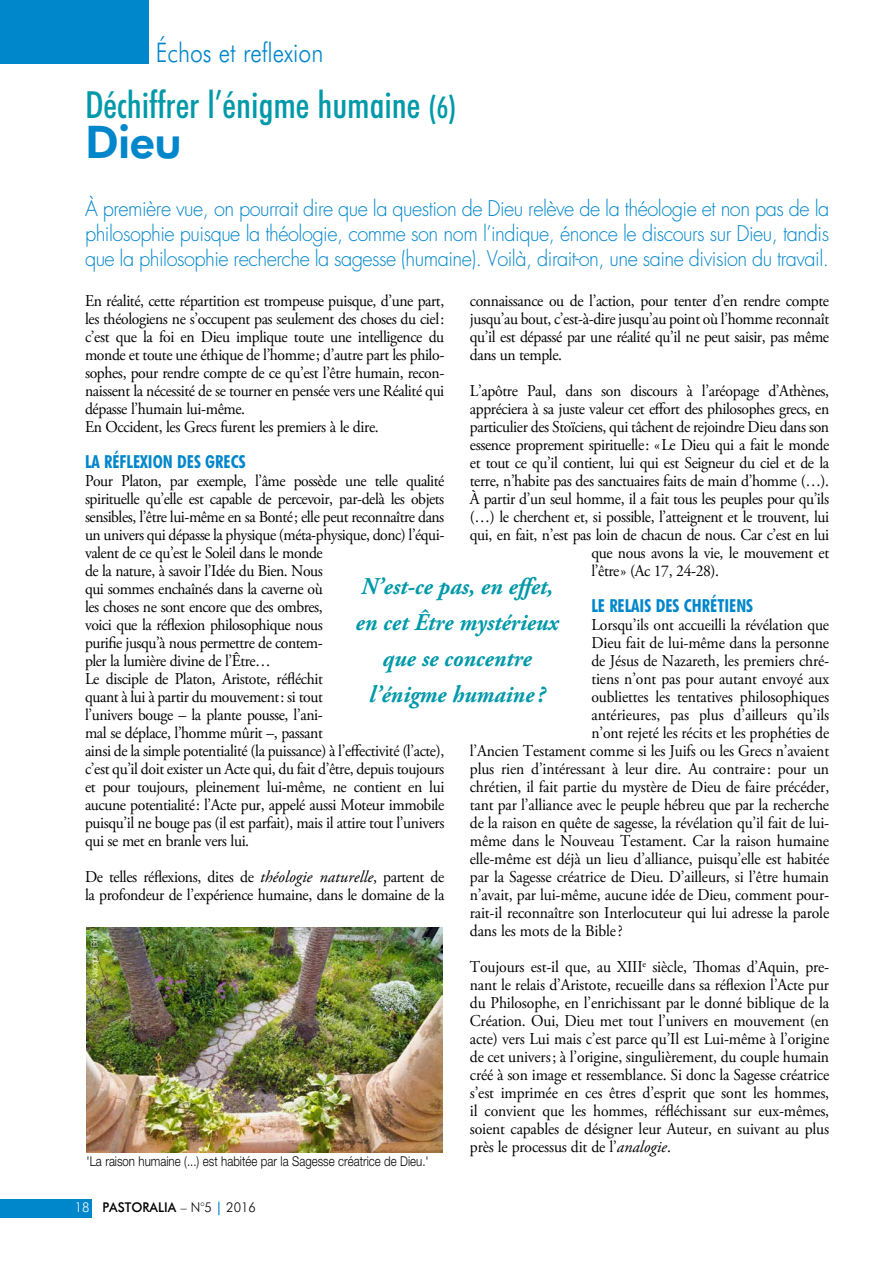
<style>
.page{position:relative;width:893px;height:1263px;background:#fff}
.page>*{position:absolute;margin:0;border:0;box-sizing:border-box;transform-origin:0 0}
.t1{font:800 45px "Futura BT";color:#0086cb}
.t2{font:500 condensed 37.5px "Futura BT";color:#0099a9}
.t3{font:300 27px "Futura BT";color:#0086cb;scale:.85 1}
.t4{font:italic 700 24px/36px "Adobe Garamond Pro";color:#0099a9;text-align:center;scale:.95 1}
.t5{font:300 21px/25.2px "Futura Std";letter-spacing:-.025em;color:#0086cb;text-align:justify;scale:.95 1}
.t6{font:700 condensed 18px "Futura BT";color:#0086cb}
.t7{font:16.5px/18px "Adobe Garamond Pro";letter-spacing:-.025em;color:#000;scale:.95 1}
.t8{font:16.5px "Adobe Garamond Pro";letter-spacing:-.005em;color:#000;scale:.95 1}
.t9{font:300 13.5px "Helvetica Neue LT Std";color:#000;scale:.85 1}
.t10{font:500 13.5px "Futura BT";color:#000;scale:.95 1}
.t11{font:300 9px "Helvetica Neue LT Std";color:#fff;scale:.85 1}
.s1{font-size:30px}
.s2{font-style:italic}
.s3{font-weight:300;color:#fff}
.s4{font-weight:300}
.s5{color:#0086cb}
</style>
<div class="page">
<div style="left:0;top:0;width:149px;height:64px;background:#0086cb"></div>
<div style="left:0;top:1199px;width:91px;height:18px;background:#0086cb"></div>
<img style="left:87px;top:927px;width:356px;height:225px">
<p class="t3" style="left:156px;top:36px;width:199px">Échos et reflexion</p>
<p class="t2" style="left:85px;top:82px;width:373px">Déchiffrer l’énigme humaine <span class="s1">(6)</span></p>
<p class="t1" style="left:85px;top:115px;width:98px">Dieu</p>
<p class="t5" style="left:85px;top:196px;width:785px">À première vue, on pourrait dire que la question de Dieu relève de la théologie et non pas de la philosophie puisque la théologie, comme son nom l’indique, énonce le discours sur Dieu, tandis que la philosophie recherche la sagesse (humaine). Voilà, dirait-on, une saine division du travail.</p>
<p class="t7" style="left:85px;top:292px;width:380px">En réalité, cette répartition est trompeuse puisque, d’une part, les théologiens ne s’occupent pas seulement des choses du ciel: c’est que la foi en Dieu implique toute une intelligence du monde et toute une éthique de l’homme; d’autre part les philo&shy;sophes, pour rendre compte de ce qu’est l’être humain, recon&shy;naissent la nécessité de se tourner en pensée vers une Réalité qui dépasse l’humain lui-même.<br>En Occident, les Grecs furent les premiers à le dire.</p>
<p class="t6" style="left:85px;top:451px;width:162px">LA RÉFLEXION DES GRECS</p>
<p class="t7" style="left:85px;top:472px;width:380px">Pour Platon, par exemple, l’âme possède une telle qualité spirituelle qu’elle est capable de percevoir, par-delà les objets sensibles, l’être lui-même en sa Bonté; elle peut reconnaître dans un univers qui dépasse la physique (méta-physique, donc) l’équi&shy;valent de ce qu’est le Soleil dans le monde<br>de la nature, à savoir l’Idée du Bien. Nous<br>qui sommes enchaînés dans la caverne où<br>les choses ne sont encore que des ombres,<br>voici que la réflexion philosophique nous<br>purifie jusqu’à nous permettre de contem-<br>pler la lumière divine de l’Être…<br>Le disciple de Platon, Aristote, réfléchit<br>quant à lui à partir du mouvement: si tout<br>l’univers bouge – la plante pousse, l’ani-<br>mal se déplace, l’homme mûrit –, passant<br>ainsi de la simple potentialité (la puissance) à l’effectivité (l’acte), c’est qu’il doit exister un Acte qui, du fait d’être, depuis toujours et pour toujours, pleinement lui-même, ne contient en lui aucune potentialité: l’Acte pur, appelé aussi Moteur immobile puisqu’il ne bouge pas (il est parfait), mais il attire tout l’univers qui se met en branle vers lui.</p>
<p class="t7" style="left:85px;top:868px;width:380px">De telles réflexions, dites de <span class="s2">théologie naturelle</span>, partent de la profondeur de l’expérience humaine, dans le domaine de la</p>
<p class="t7" style="left:470px;top:292px;width:380px;text-align:justify">connaissance ou de l’action, pour tenter d’en rendre compte jusqu’au bout, c’est-à-dire jusqu’au point où l’homme reconnaît qu’il est dépassé par une réalité qu’il ne peut saisir, pas même dans un temple.</p>
<p class="t7" style="left:470px;top:382px;width:380px">L’apôtre Paul, dans son discours à l’aréopage d’Athènes,</p>
<p class="t7" style="left:470px;top:400px;width:380px">appréciera à sa juste valeur cet effort des philosophes grecs, en</p>
<p class="t7" style="left:470px;top:418px;width:380px">particulier des Stoïciens, qui tâchent de rejoindre Dieu dans son</p>
<p class="t7" style="left:470px;top:436px;width:380px">essence proprement spirituelle: «Le Dieu qui a fait le monde</p>
<p class="t7" style="left:470px;top:454px;width:380px">et tout ce qu’il contient, lui qui est Seigneur du ciel et de la</p>
<p class="t7" style="left:470px;top:472px;width:380px">terre, n’habite pas des sanctuaires faits de main d’homme (…).</p>
<p class="t7" style="left:470px;top:490px;width:380px">À partir d’un seul homme, il a fait tous les peuples pour qu’ils</p>
<p class="t7" style="left:470px;top:508px;width:380px">(…) le cherchent et, si possible, l’atteignent et le trouvent, lui</p>
<p class="t7" style="left:470px;top:526px;width:380px">qui, en fait, n’est pas loin de chacun de nous. Car c’est en lui</p>
<p class="t7" style="left:591px;top:544px;width:252px">que nous avons la vie, le mouvement et</p>
<p class="t7" style="left:591px;top:562px;width:136px">l’être» (Ac 17, 24-28).</p>
<p class="t6" style="left:591px;top:595px;width:163px">LE RELAIS DES CHRÉTIENS</p>
<p class="t7" style="left:591px;top:616px;width:252px">Lorsqu’ils ont accueilli la révélation que</p>
<p class="t7" style="left:591px;top:634px;width:252px">Dieu fait de lui-même dans la personne</p>
<p class="t7" style="left:591px;top:652px;width:252px">de Jésus de Nazareth, les premiers chré-</p>
<p class="t7" style="left:591px;top:670px;width:252px">tiens n’ont pas pour autant envoyé aux</p>
<p class="t7" style="left:591px;top:688px;width:252px">oubliettes les tentatives philosophiques</p>
<p class="t8" style="left:591px;top:705px;width:252px">antérieures, pas plus d’ailleurs qu’ils</p>
<p class="t7" style="left:591px;top:724px;width:252px">n’ont rejeté les récits et les prophéties de</p>
<p class="t7" style="left:470px;top:742px;width:380px">l’Ancien Testament comme si les Juifs ou les Grecs n’avaient</p>
<p class="t7" style="left:470px;top:760px;width:380px">plus rien d’intéressant à leur dire. Au contraire: pour un</p>
<p class="t7" style="left:470px;top:778px;width:380px">chrétien, il fait partie du mystère de Dieu de faire précéder,</p>
<p class="t7" style="left:470px;top:796px;width:380px">tant par l’alliance avec le peuple hébreu que par la recherche</p>
<p class="t7" style="left:470px;top:814px;width:380px">de la raison en quête de sagesse, la révélation qu’il fait de lui-</p>
<p class="t7" style="left:470px;top:832px;width:380px">même dans le Nouveau Testament. Car la raison humaine</p>
<p class="t7" style="left:470px;top:850px;width:380px">elle-même est déjà un lieu d’alliance, puisqu’elle est habitée</p>
<p class="t7" style="left:470px;top:868px;width:380px">par la Sagesse créatrice de Dieu. D’ailleurs, si l’être humain</p>
<p class="t7" style="left:470px;top:886px;width:380px">n’avait, par lui-même, aucune idée de Dieu, comment pour-</p>
<p class="t7" style="left:470px;top:904px;width:380px">rait-il reconnaître son Interlocuteur qui lui adresse la parole</p>
<p class="t7" style="left:470px;top:922px;width:162px">dans les mots de la Bible?</p>
<p class="t7" style="left:470px;top:958px;width:380px;text-align:justify">Toujours est-il que, au XIII<sup>e</sup> siècle, Thomas d’Aquin, pre&shy;nant le relais d’Aristote, recueille dans sa réflexion l’Acte pur du Philosophe, en l’enrichissant par le donné biblique de la Création. Oui, Dieu met tout l’univers en mouvement (en acte) vers Lui mais c’est parce qu’Il est Lui-même à l’origine de cet univers; à l’origine, singulièrement, du couple humain créé à son image et ressemblance. Si donc la Sagesse créatrice s’est imprimée en ces êtres d’esprit que sont les hommes, il convient que les hommes, réfléchissant sur eux-mêmes, soient capables de désigner leur Auteur, en suivant au plus près le processus dit de l’<span class="s2">analogie</span>.</p>
<p class="t4" style="left:356px;top:569px;width:215px">N’est-ce pas, en effet, en cet Être mystérieux que se concentre l’énigme humaine ?</p>
<p class="t11" style="left:89px;top:985px;width:66px;rotate:-90deg">© Jacques Bihin</p>
<p class="t9" style="left:87px;top:1153px;width:404px">'La raison humaine (...) est habitée par la Sagesse créatrice de Dieu.'</p>
<p class="t10" style="left:75px;top:1199px;width:192px"><span class="s3">18</span> PASTORALIA <span class="s4">– N°5</span> <span class="s5">|</span> <span class="s4">2016</span></p>
</div>
